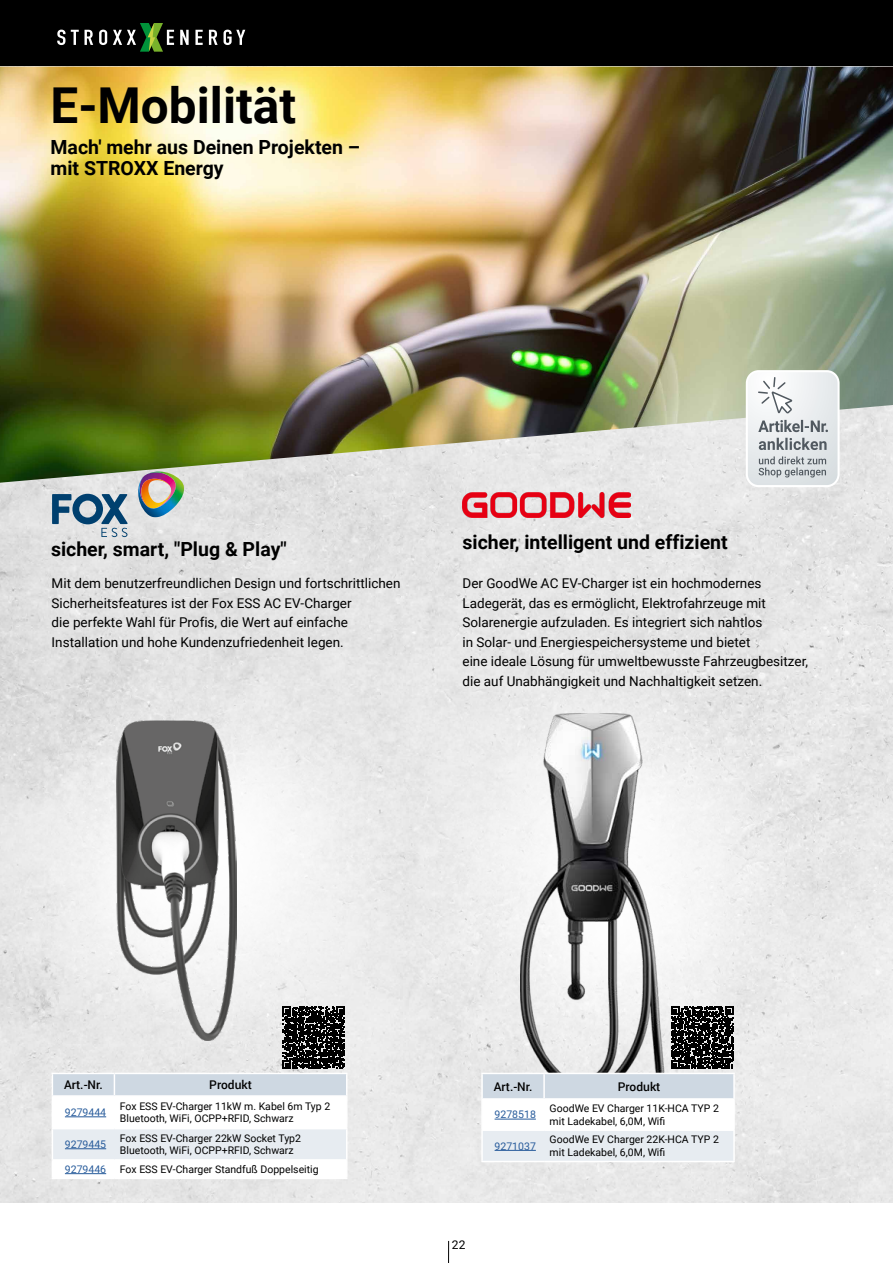
<style>
.page{position:relative;width:893px;height:1263px;background:#fff}
.page>*{position:absolute;margin:0;border:0;box-sizing:border-box;transform-origin:0 0}
.t1{font:700 49.5px "Roboto";color:#000}
.t2{font:700 19.5px/21px "Roboto";color:#000}
.t3{font:13.5px/19.5px "Roboto";color:#000}
.t4{font:500 12px "Roboto";color:#000}
.t5{font:12px "Roboto";color:#000}
.t6{font:10.5px/12.8px "Roboto";color:#000}
.t7{font:10.5px "Roboto";color:#275b9b}
</style>
<div class="page">
<img style="left:0;top:66px;width:893px;height:1137px">
<svg style="left:448px;top:1241px;width:1px;height:22px"></svg>
<div style="left:0;top:0;width:893px;height:66px;background:#000"></div>
<svg style="left:180px;top:30px;width:9px;height:15px"></svg>
<svg style="left:195px;top:30px;width:8px;height:15px"></svg>
<svg style="left:209px;top:30px;width:9px;height:15px"></svg>
<svg style="left:224px;top:30px;width:21px;height:15px"></svg>
<svg style="left:57px;top:30px;width:8px;height:15px"></svg>
<svg style="left:71px;top:30px;width:8px;height:15px"></svg>
<svg style="left:85px;top:30px;width:8px;height:15px"></svg>
<svg style="left:99px;top:30px;width:8px;height:15px"></svg>
<svg style="left:113px;top:23px;width:61px;height:29px"></svg>
<img style="left:0;top:67px;width:893px;height:416px">
<div style="left:374px;top:596px;width:473px;height:468px;background:#e6e6e6;border-radius:50%"></div>
<div style="left:374px;top:702px;width:473px;height:435px;background:#ededed;border-radius:50%"></div>
<svg style="left:0;top:645px;width:431px;height:467px;fill:#e9e9e9"></svg>
<svg style="left:846px;top:667px;width:47px;height:10px"></svg>
<svg style="left:793px;top:200px;width:100px;height:467px;background:#c4ccc3"></svg>
<div style="left:791px;top:677px;width:102px;height:468px;background:#e9e9e9"></div>
<img style="left:462px;top:493px;width:168px;height:25px">
<img style="left:520px;top:713px;width:152px;height:293px">
<svg style="left:52px;top:494px;width:76px;height:43px;background:#859fb3"></svg>
<img style="left:138px;top:471px;width:47px;height:46px">
<hr style="left:481px;top:1098px;width:63px;height:2px;background:#fff">
<hr style="left:544px;top:1098px;width:191px;height:2px;background:#fff">
<hr style="left:481px;top:1073px;width:63px;height:1px;background:#fff">
<hr style="left:481px;top:1074px;width:2px;height:24px;background:#fff">
<hr style="left:544px;top:1073px;width:191px;height:1px;background:#fff">
<hr style="left:733px;top:1074px;width:2px;height:24px;background:#fff">
<hr style="left:481px;top:1100px;width:2px;height:29px;background:#fff">
<hr style="left:733px;top:1100px;width:2px;height:29px;background:#fff">
<hr style="left:481px;top:1129px;width:63px;height:2px;background:#fff">
<hr style="left:481px;top:1131px;width:2px;height:30px;background:#fff">
<hr style="left:544px;top:1129px;width:191px;height:2px;background:#fff">
<hr style="left:733px;top:1131px;width:2px;height:30px;background:#fff">
<hr style="left:481px;top:1161px;width:63px;height:1px;background:#fff">
<hr style="left:544px;top:1161px;width:191px;height:1px;background:#fff">
<img style="left:116px;top:720px;width:121px;height:286px">
<hr style="left:52px;top:1178px;width:62px;height:1px;background:#fff">
<hr style="left:114px;top:1178px;width:234px;height:1px;background:#fff">
<svg style="left:746px;top:370px;width:94px;height:117px"></svg>
<svg style="left:482px;top:1006px;width:252px;height:155px"></svg>
<svg style="left:52px;top:1006px;width:296px;height:172px"></svg>
<h1 class="t1" style="left:51px;top:71px;width:247px">E-Mobilität</h1>
<h2 class="t2" style="left:51px;top:136px;width:311px">Mach' mehr aus Deinen Projekten – mit STROXX Energy</h2>
<h2 class="t2" style="left:462px;top:530px;width:267px">sicher, intelligent und effizient</h2>
<h2 class="t2" style="left:51px;top:538px;width:237px">sicher, smart, "Plug &amp; Play"</h2>
<p class="t3" style="left:52px;top:573px;width:350px">Mit dem benutzerfreundlichen Design und fortschrittlichen Sicherheitsfeatures ist der Fox ESS AC EV-Charger<br>die perfekte Wahl für Profis, die Wert auf einfache Installation und hohe Kundenzufriedenheit legen.</p>
<p class="t3" style="left:462px;top:573px;width:347px">Der GoodWe AC EV-Charger ist ein hochmodernes Ladegerät, das es ermöglicht, Elektrofahrzeuge mit Solarenergie aufzuladen. Es integriert sich nahtlos<br>in Solar- und Energiespeichersysteme und bietet<br>eine ideale Lösung für umweltbewusste Fahrzeugbesitzer, die auf Unabhängigkeit und Nachhaltigkeit setzen.</p>
<p class="t4" style="left:64px;top:1076px;width:40px">Art.-Nr.</p>
<p class="t4" style="left:209px;top:1076px;width:44px">Produkt</p>
<p class="t7" style="left:65px;top:1105px;width:43px">9279444</p>
<p class="t6" style="left:120px;top:1099px;width:212px">Fox ESS EV-Charger 11kW m. Kabel 6m Typ 2<br>Bluetooth, WiFi, OCPP+RFID, Schwarz</p>
<p class="t7" style="left:65px;top:1137px;width:43px">9279445</p>
<p class="t6" style="left:120px;top:1131px;width:183px">Fox ESS EV-Charger 22kW Socket Typ2<br>Bluetooth, WiFi, OCPP+RFID, Schwarz</p>
<p class="t7" style="left:65px;top:1162px;width:43px">9279446</p>
<p class="t6" style="left:120px;top:1162px;width:200px">Fox ESS EV-Charger Standfuß Doppelseitig</p>
<p class="t4" style="left:494px;top:1078px;width:40px">Art.-Nr.</p>
<p class="t4" style="left:618px;top:1078px;width:44px">Produkt</p>
<p class="t7" style="left:495px;top:1107px;width:43px">9278518</p>
<p class="t6" style="left:550px;top:1101px;width:171px">GoodWe EV Charger 11K-HCA TYP 2 mit Ladekabel, 6,0M, Wifi</p>
<p class="t7" style="left:495px;top:1138px;width:43px">9271037</p>
<p class="t6" style="left:550px;top:1133px;width:171px">GoodWe EV Charger 22K-HCA TYP 2 mit Ladekabel, 6,0M, Wifi</p>
<p class="t5" style="left:450px;top:1237px;width:17px">2222</p>
</div>
